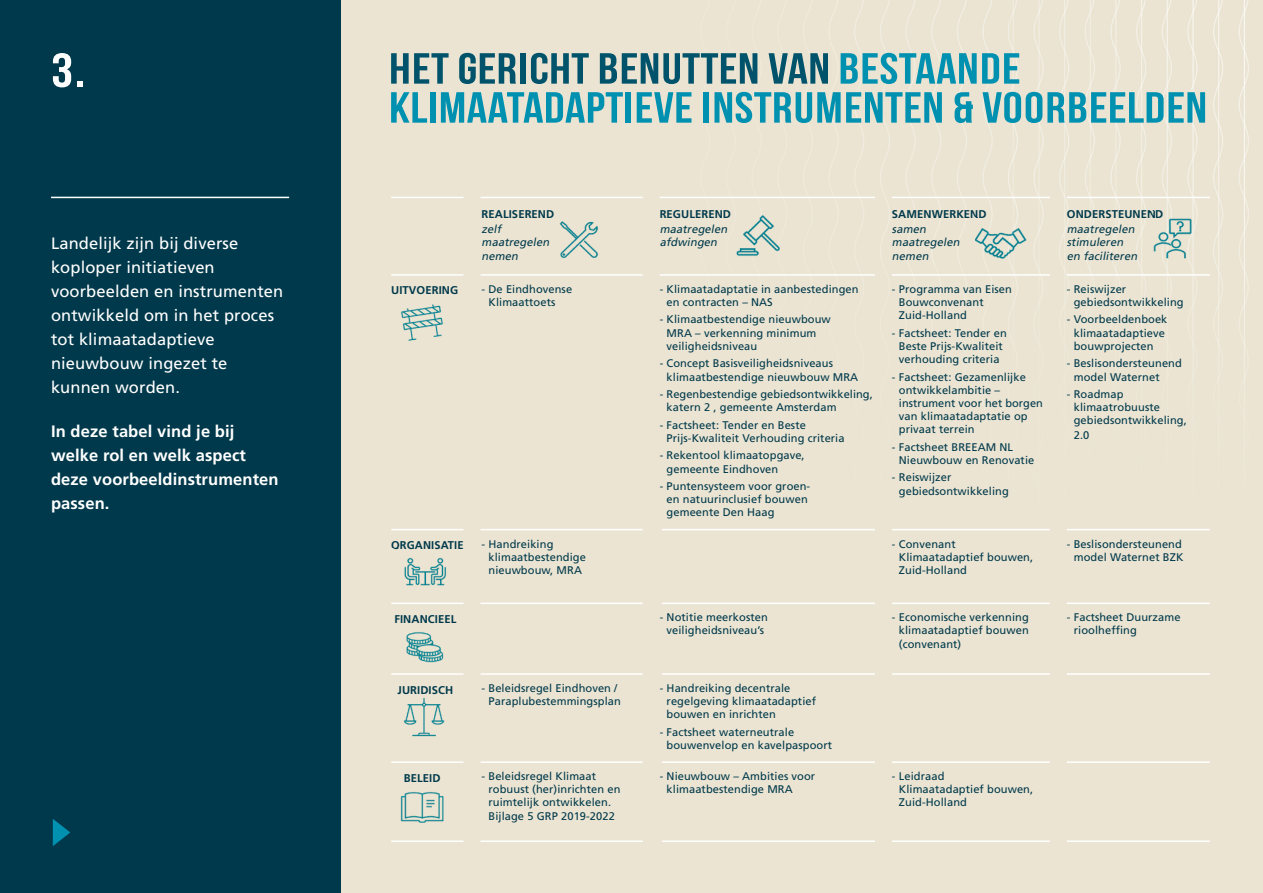
<style>
.page{position:relative;width:1263px;height:893px;background:#fff}
.page>*{position:absolute;margin:0;border:0;box-sizing:border-box;transform-origin:0 0}
._01_KOP{font:48px "Bebas Neue";color:#fff;scale:1.16 1}
.A_KOP{font:43.5px/39px "Bebas Neue";letter-spacing:.01em;color:#0091b1;scale:1.16 1}
.C_PLATTE_TEKST{font:16.5px/24px "Frutiger";letter-spacing:.005em;color:#fff}
.C_PLATTE_TEKST-2{font:700 16.5px/24px "Frutiger";letter-spacing:.005em;color:#fff}
.C_PLATTE_TEKST_FIGUR{font:italic 11.25px/13.5px "Frutiger";color:#00394b}
.C_PLATTE_TEKST-3{font:700 11.25px "Frutiger";letter-spacing:.005em;color:#00394b}
.C_PLATTE_TEKST_FIGUR-2{font:11.1px/13.2px "Frutiger";letter-spacing:.005em;color:#00394b}
.s1{color:#00536b}
</style>
<div class="page">
<div style="left:340px;top:0;width:923px;height:893px;background:#ebe4d2"></div>
<div style="left:0;top:0;width:340px;height:893px;background:#00394b"></div>
<hr style="left:51px;top:197px;width:238px;height:1px;background:#fff">
<svg style="left:53px;top:819px;width:17px;height:27px"></svg>
<hr style="left:391px;top:197px;width:72px;height:1px;background:#fff">
<hr style="left:391px;top:274px;width:72px;height:2px;background:#fff">
<hr style="left:1067px;top:197px;width:143px;height:1px;background:#fff">
<hr style="left:1067px;top:274px;width:143px;height:2px;background:#fff">
<hr style="left:660px;top:197px;width:215px;height:1px;background:#fff">
<hr style="left:660px;top:274px;width:215px;height:2px;background:#fff">
<hr style="left:480px;top:197px;width:163px;height:1px;background:#fff">
<hr style="left:480px;top:274px;width:163px;height:2px;background:#fff">
<hr style="left:391px;top:529px;width:72px;height:1px;background:#fff">
<hr style="left:1067px;top:529px;width:143px;height:1px;background:#fff">
<hr style="left:662px;top:529px;width:213px;height:1px;background:#fff">
<hr style="left:480px;top:529px;width:163px;height:1px;background:#fff">
<hr style="left:391px;top:603px;width:72px;height:1px;background:#fff">
<hr style="left:1067px;top:603px;width:143px;height:1px;background:#fff">
<hr style="left:662px;top:603px;width:213px;height:1px;background:#fff">
<hr style="left:480px;top:603px;width:163px;height:1px;background:#fff">
<hr style="left:391px;top:673px;width:72px;height:2px;background:#fff">
<hr style="left:1067px;top:673px;width:143px;height:2px;background:#fff">
<hr style="left:662px;top:673px;width:213px;height:2px;background:#fff">
<hr style="left:480px;top:673px;width:163px;height:2px;background:#fff">
<hr style="left:391px;top:761px;width:72px;height:2px;background:#fff">
<hr style="left:1067px;top:761px;width:143px;height:2px;background:#fff">
<hr style="left:892px;top:197px;width:158px;height:1px;background:#fff">
<hr style="left:892px;top:274px;width:158px;height:2px;background:#fff">
<hr style="left:892px;top:529px;width:158px;height:1px;background:#fff">
<hr style="left:892px;top:603px;width:158px;height:1px;background:#fff">
<hr style="left:892px;top:673px;width:158px;height:2px;background:#fff">
<hr style="left:892px;top:761px;width:158px;height:2px;background:#fff">
<hr style="left:662px;top:761px;width:213px;height:2px;background:#fff">
<hr style="left:480px;top:761px;width:163px;height:2px;background:#fff">
<hr style="left:391px;top:840px;width:72px;height:2px;background:#fff">
<hr style="left:1067px;top:840px;width:143px;height:2px;background:#fff">
<hr style="left:892px;top:840px;width:158px;height:2px;background:#fff">
<hr style="left:662px;top:840px;width:213px;height:2px;background:#fff">
<hr style="left:480px;top:840px;width:163px;height:2px;background:#fff">
<img style="left:393px;top:297px;width:61px;height:53px">
<img style="left:394px;top:550px;width:61px;height:47px">
<img style="left:393px;top:629px;width:61px;height:47px">
<img style="left:392px;top:690px;width:63px;height:60px">
<img style="left:390px;top:783px;width:64px;height:56px">
<img style="left:975px;top:219px;width:52px;height:45px">
<img style="left:1152px;top:213px;width:46px;height:46px">
<img style="left:736px;top:210px;width:52px;height:54px">
<img style="left:558px;top:210px;width:46px;height:57px">
<p class="_01_KOP" style="left:51px;top:44px;width:31px">3.</p>
<p class="C_PLATTE_TEKST" style="left:51px;top:231px;width:234px">Landelijk zijn bij diverse koploper initiatieven voorbeelden en instrumenten ontwikkeld om in het proces tot klimaatadaptieve nieuwbouw ingezet te kunnen worden.</p>
<p class="C_PLATTE_TEKST-2" style="left:51px;top:419px;width:229px">In deze tabel vind je bij welke rol en welk aspect deze voorbeeldinstrumenten passen.</p>
<p class="A_KOP" style="left:389px;top:49px;width:707px"><span class="s1">HET GERICHT BENUTTEN VAN</span> BESTAANDE<br>KLIMAATADAPTIEVE INSTRUMENTEN &amp; VOORBEELDEN</p>
<p class="C_PLATTE_TEKST-3" style="left:482px;top:207px;width:74px">REALISEREND</p>
<p class="C_PLATTE_TEKST_FIGUR" style="left:482px;top:222px;width:71px">zelf maatregelen nemen</p>
<p class="C_PLATTE_TEKST-3" style="left:660px;top:207px;width:73px">REGULEREND</p>
<p class="C_PLATTE_TEKST_FIGUR" style="left:660px;top:222px;width:71px">maatregelen afdwingen</p>
<p class="C_PLATTE_TEKST-3" style="left:892px;top:207px;width:96px">SAMENWERKEND</p>
<p class="C_PLATTE_TEKST_FIGUR" style="left:892px;top:222px;width:71px">samen maatregelen nemen</p>
<p class="C_PLATTE_TEKST-3" style="left:1067px;top:207px;width:98px">ONDERSTEUNEND</p>
<p class="C_PLATTE_TEKST_FIGUR" style="left:1067px;top:222px;width:74px">maatregelen stimuleren en faciliteren</p>
<p class="C_PLATTE_TEKST-3" style="left:391px;top:284px;width:68px">UITVOERING</p>
<p class="C_PLATTE_TEKST_FIGUR-2" style="left:488px;top:282px;width:85px;text-indent:-7px">- De Eindhovense<br>Klimaattoets</p>
<p class="C_PLATTE_TEKST_FIGUR-2" style="left:667px;top:282px;width:193px;text-indent:-7px">- Klimaatadaptatie in aanbestedingen en contracten – NAS</p>
<p class="C_PLATTE_TEKST_FIGUR-2" style="left:667px;top:313px;width:166px;text-indent:-7px">- Klimaatbestendige nieuwbouw<br>MRA – verkenning minimum veiligheidsniveau</p>
<p class="C_PLATTE_TEKST_FIGUR-2" style="left:667px;top:357px;width:193px;text-indent:-7px">- Concept Basisveiligheidsniveaus klimaatbestendige nieuwbouw MRA</p>
<p class="C_PLATTE_TEKST_FIGUR-2" style="left:666px;top:388px;width:208px;text-indent:-7px">- Regenbestendige gebiedsontwikkeling, katern 2 , gemeente Amsterdam</p>
<p class="C_PLATTE_TEKST_FIGUR-2" style="left:667px;top:418px;width:180px;text-indent:-7px">- Factsheet: Tender en Beste<br>Prijs-Kwaliteit Verhouding criteria</p>
<p class="C_PLATTE_TEKST_FIGUR-2" style="left:667px;top:449px;width:140px;text-indent:-7px">- Rekentool klimaatopgave, gemeente Eindhoven</p>
<p class="C_PLATTE_TEKST_FIGUR-2" style="left:667px;top:479px;width:145px;text-indent:-7px">- Puntensysteem voor groen&shy;en natuurinclusief bouwen gemeente Den Haag</p>
<p class="C_PLATTE_TEKST_FIGUR-2" style="left:899px;top:282px;width:115px;text-indent:-7px">- Programma van Eisen<br>Bouwconvenant<br>Zuid-Holland</p>
<p class="C_PLATTE_TEKST_FIGUR-2" style="left:892px;top:326px;width:116px;text-align:center">- Factsheet: Tender en<br>Beste Prijs-Kwaliteit verhouding criteria</p>
<p class="C_PLATTE_TEKST_FIGUR-2" style="left:899px;top:370px;width:145px;text-indent:-7px">- Factsheet: Gezamenlijke ontwikkelambitie – instrument voor het borgen van klimaatadaptatie op privaat terrein</p>
<p class="C_PLATTE_TEKST_FIGUR-2" style="left:899px;top:440px;width:137px;text-indent:-7px">- Factsheet BREEAM NL<br>Nieuwbouw en Renovatie</p>
<p class="C_PLATTE_TEKST_FIGUR-2" style="left:899px;top:471px;width:111px;text-indent:-7px">- Reiswijzer gebiedsontwikkeling</p>
<p class="C_PLATTE_TEKST_FIGUR-2" style="left:1074px;top:282px;width:111px;text-indent:-7px">- Reiswijzer gebiedsontwikkeling</p>
<p class="C_PLATTE_TEKST_FIGUR-2" style="left:1074px;top:313px;width:95px;text-indent:-7px">- Voorbeeldenboek klimaatadaptieve bouwprojecten</p>
<p class="C_PLATTE_TEKST_FIGUR-2" style="left:1074px;top:357px;width:110px;text-indent:-7px">- Beslisondersteunend model Waternet</p>
<p class="C_PLATTE_TEKST_FIGUR-2" style="left:1074px;top:387px;width:115px;text-indent:-7px">- Roadmap klimaatrobuuste gebiedsontwikkeling,</p>
<p class="C_PLATTE_TEKST_FIGUR-2" style="left:1074px;top:429px;width:17px">2.0</p>
<p class="C_PLATTE_TEKST-3" style="left:391px;top:539px;width:74px">ORGANISATIE</p>
<p class="C_PLATTE_TEKST_FIGUR-2" style="left:488px;top:537px;width:99px;text-indent:-7px">- Handreiking klimaatbestendige nieuwbouw, MRA</p>
<p class="C_PLATTE_TEKST_FIGUR-2" style="left:899px;top:537px;width:136px;text-indent:-7px">- Convenant<br>Klimaatadaptief bouwen,<br>Zuid-Holland</p>
<p class="C_PLATTE_TEKST_FIGUR-2" style="left:1067px;top:537px;width:118px;text-align:right">- Beslisondersteunend model Waternet BZK</p>
<p class="C_PLATTE_TEKST-3" style="left:394px;top:612px;width:63px">FINANCIEEL</p>
<p class="C_PLATTE_TEKST_FIGUR-2" style="left:660px;top:611px;width:110px;text-align:center">- Notitie meerkosten veiligheidsniveau’s</p>
<p class="C_PLATTE_TEKST_FIGUR-2" style="left:899px;top:611px;width:131px;text-align:justify;text-indent:-7px">- Economische verkenning klimaatadaptief bouwen (convenant)</p>
<p class="C_PLATTE_TEKST_FIGUR-2" style="left:1074px;top:611px;width:108px;text-indent:-7px">- Factsheet Duurzame rioolheffing</p>
<p class="C_PLATTE_TEKST-3" style="left:398px;top:683px;width:57px">JURIDISCH</p>
<p class="C_PLATTE_TEKST_FIGUR-2" style="left:488px;top:681px;width:134px;text-indent:-7px">- Beleidsregel Eindhoven /<br>Paraplubestemmingsplan</p>
<p class="C_PLATTE_TEKST_FIGUR-2" style="left:667px;top:681px;width:151px;text-indent:-7px">- Handreiking decentrale regelgeving klimaatadaptief bouwen en inrichten</p>
<p class="C_PLATTE_TEKST_FIGUR-2" style="left:667px;top:725px;width:167px;text-indent:-7px">- Factsheet waterneutrale bouwenvelop en kavelpaspoort</p>
<p class="C_PLATTE_TEKST-3" style="left:404px;top:771px;width:38px">BELEID</p>
<p class="C_PLATTE_TEKST_FIGUR-2" style="left:488px;top:769px;width:133px;text-indent:-7px">- Beleidsregel Klimaat robuust (her)inrichten en ruimtelijk ontwikkelen.<br>Bijlage 5 GRP 2019-2022</p>
<p class="C_PLATTE_TEKST_FIGUR-2" style="left:667px;top:769px;width:150px;text-indent:-7px">- Nieuwbouw – Ambities voor klimaatbestendige MRA</p>
<p class="C_PLATTE_TEKST_FIGUR-2" style="left:899px;top:769px;width:136px;text-indent:-7px">- Leidraad<br>Klimaatadaptief bouwen,<br>Zuid-Holland</p>
</div>
